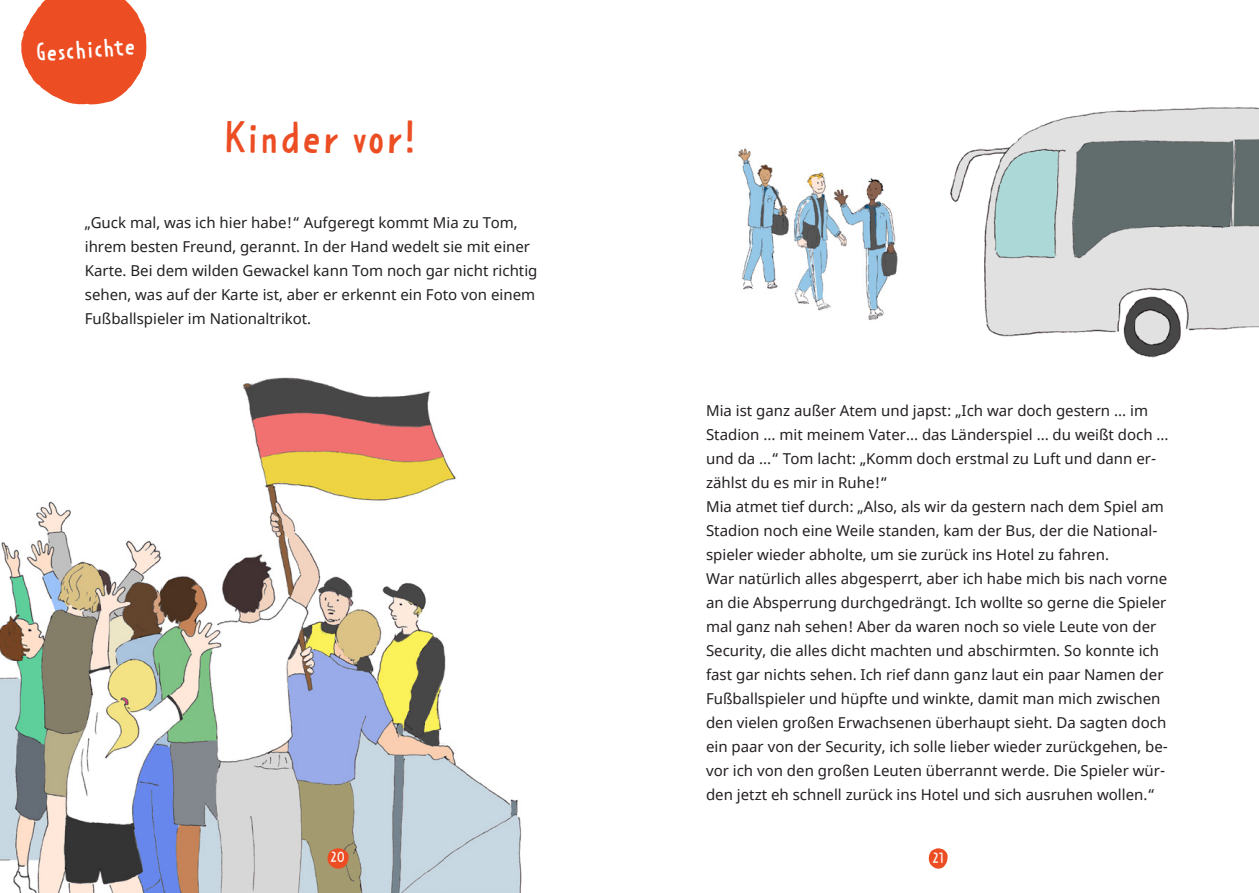
<style>
.page{position:relative;width:1259px;height:893px;background:#fff}
.page>*{position:absolute;margin:0;border:0;box-sizing:border-box;transform-origin:0 0}
.Überschrift{font:46.5px "Tomarik Poster";color:#ec4d23}
.Überschrift-2{font:26.4px "Tomarik Poster";color:#fff}
.Text{font:15px/24px "Noto Sans";color:#231f20}
.Überschrift-3{font:15px "Tomarik Poster";color:#fff}
</style>
<div class="page">
<img style="left:0;top:377px;width:522px;height:516px">
<img style="left:738px;top:148px;width:160px;height:172px">
<svg style="left:21px;top:0;width:125px;height:104px"></svg>
<svg style="left:327px;top:848px;width:22px;height:21px"></svg>
<svg style="left:928px;top:848px;width:19px;height:21px"></svg>
<img style="left:950px;top:107px;width:309px;height:251px">
<p class="Überschrift-2" style="left:34px;top:33px;width:101px;rotate:-4deg">Geschichte</p>
<p class="Überschrift" style="left:222px;top:103px;width:197px">Kinder vor!</p>
<p class="Text" style="left:85px;top:211px;width:454px">„Guck mal, was ich hier habe!“ Aufgeregt kommt Mia zu Tom, ihrem besten Freund, gerannt. In der Hand wedelt sie mit einer Karte. Bei dem wilden Gewackel kann Tom noch gar nicht richtig sehen, was auf der Karte ist, aber er erkennt ein Foto von einem Fußballspieler im Nationaltrikot.</p>
<p class="Text" style="left:706px;top:399px;width:464px">Mia ist ganz außer Atem und japst: „Ich war doch gestern … im Stadion … mit meinem Vater… das Länderspiel … du weißt doch … und da …“ Tom lacht: „Komm doch erstmal zu Luft und dann er&shy;zählst du es mir in Ruhe!“<br>Mia atmet tief durch: „Also, als wir da gestern nach dem Spiel am Stadion noch eine Weile standen, kam der Bus, der die National&shy;spieler wieder abholte, um sie zurück ins Hotel zu fahren.<br>War natürlich alles abgesperrt, aber ich habe mich bis nach vorne an die Absperrung durchgedrängt. Ich wollte so gerne die Spieler mal ganz nah sehen! Aber da waren noch so viele Leute von der Security, die alles dicht machten und abschirmten. So konnte ich fast gar nichts sehen. Ich rief dann ganz laut ein paar Namen der Fußballspieler und hüpfte und winkte, damit man mich zwischen den vielen großen Erwachsenen überhaupt sieht. Da sagten doch ein paar von der Security, ich solle lieber wieder zurückgehen, be&shy;vor ich von den großen Leuten überrannt werde. Die Spieler wür&shy;den jetzt eh schnell zurück ins Hotel und sich ausruhen wollen.“</p>
<p class="Überschrift-3" style="left:330px;top:846px;width:16px">20</p>
<p class="Überschrift-3" style="left:932px;top:847px;width:14px">21</p>
</div>
